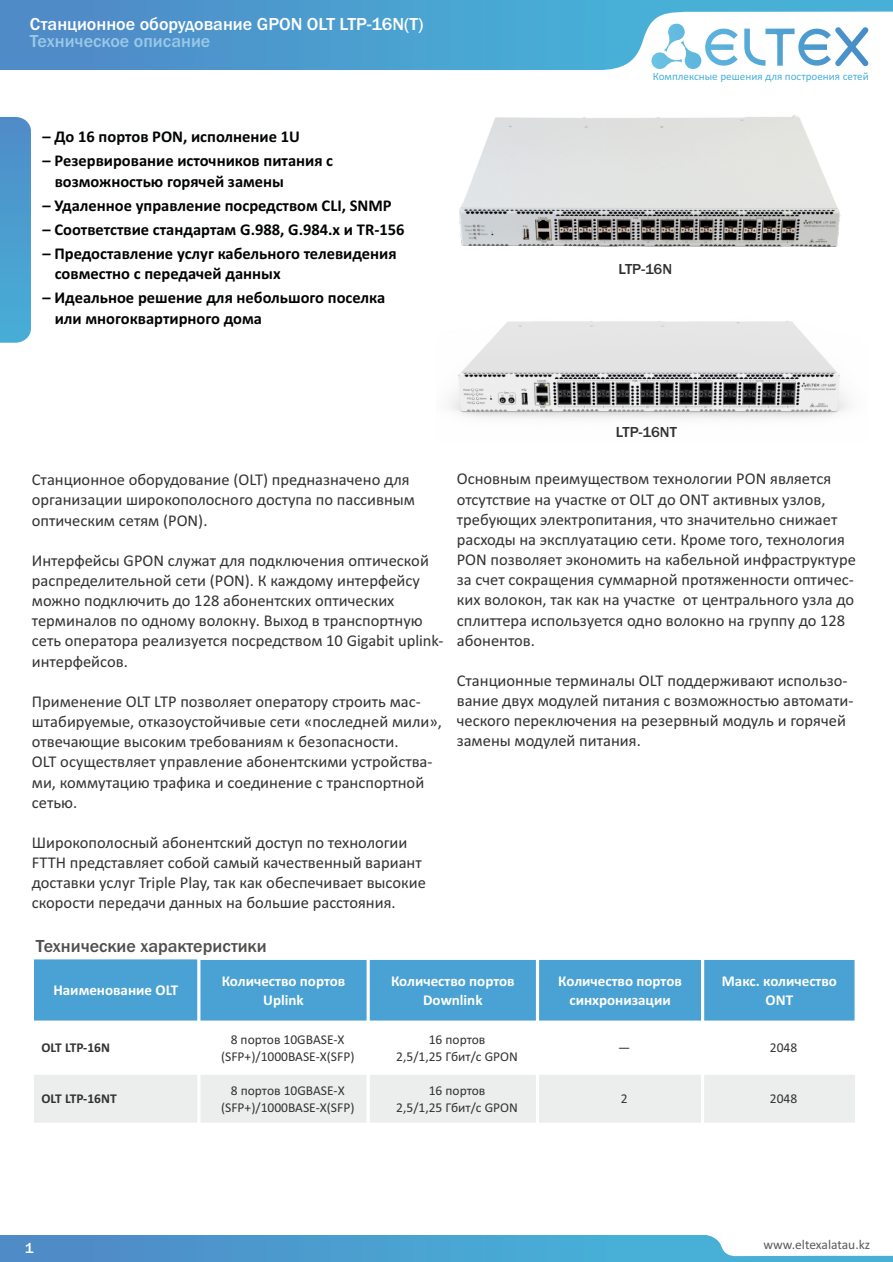
<style>
.page{position:relative;width:893px;height:1262px;background:#fff}
.page>*{position:absolute;margin:0;border:0;box-sizing:border-box;transform-origin:0 0}
.t1{font:500 18px "Franklin Gothic";color:#fff}
.t2{font:500 18px "Franklin Gothic";color:#4e4e4d}
.t3{font:500 18px "Franklin Gothic";color:#99c8e8}
.t4{font:16.5px/20.1px "Calibri";color:#323232}
.t5{font:700 16.5px/20.1px "Calibri";color:#010403}
.t6{font:700 15px/18.3px "Calibri";color:#fff;text-align:center}
.t7{font:500 15px "Franklin Gothic";color:#323232}
.t8{font:500 15px "Franklin Gothic";color:#fff}
.t9{font:13.5px/16.5px "Calibri";color:#323232;text-align:center}
.t10{font:700 13.5px "Calibri";color:#323232}
.t11{font:13.5px "Calibri";color:#5b5b5c}
.t12{font:11.1px "Calibri";color:#48b0d8}
</style>
<div class="page">
<div style="left:0;top:0;width:893px;height:69px;background:linear-gradient(to right,#4f8bc7,#46b8db)"></div>
<svg style="left:589px;top:12px;width:304px;height:58px"></svg>
<svg style="left:0;top:117px;width:31px;height:226px;background:#4d9ecf"></svg>
<div style="left:33px;top:958px;width:166px;height:64px;background:#49a2d3"></div>
<div style="left:199px;top:958px;width:169px;height:64px;background:#49a2d3"></div>
<div style="left:368px;top:958px;width:169px;height:64px;background:#49a2d3"></div>
<div style="left:537px;top:958px;width:165px;height:64px;background:#49a2d3"></div>
<div style="left:702px;top:958px;width:154px;height:64px;background:#49a2d3"></div>
<div style="left:33px;top:1073px;width:166px;height:51px;background:#eceded"></div>
<div style="left:199px;top:1073px;width:169px;height:51px;background:#eceded"></div>
<div style="left:368px;top:1073px;width:169px;height:51px;background:#eceded"></div>
<div style="left:537px;top:1073px;width:165px;height:51px;background:#eceded"></div>
<div style="left:702px;top:1073px;width:154px;height:51px;background:#eceded"></div>
<hr style="left:32px;top:1071px;width:2px;height:54px;background:#fff">
<hr style="left:32px;top:957px;width:2px;height:66px;background:#fff">
<hr style="left:197px;top:956px;width:3px;height:169px;background:#fff">
<svg style="left:366px;top:960px;width:4px;height:162px"></svg>
<hr style="left:536px;top:956px;width:3px;height:169px;background:#fff">
<hr style="left:701px;top:956px;width:3px;height:169px;background:#fff">
<hr style="left:855px;top:1071px;width:2px;height:54px;background:#fff">
<hr style="left:854px;top:956px;width:3px;height:67px;background:#fff">
<hr style="left:32px;top:1122px;width:825px;height:3px;background:#fff">
<hr style="left:32px;top:1071px;width:825px;height:3px;background:#fff">
<hr style="left:32px;top:1020px;width:825px;height:3px;background:#fff">
<hr style="left:32px;top:957px;width:168px;height:2px;background:#fff">
<hr style="left:197px;top:956px;width:660px;height:4px;background:#fff">
<div style="left:0;top:1235px;width:893px;height:27px;background:linear-gradient(to right,#4f8bc7,#46b8db)"></div>
<img style="left:459px;top:115px;width:382px;height:132px">
<img style="left:450px;top:321px;width:399px;height:98px">
<svg style="left:703px;top:1235px;width:190px;height:21px"></svg>
<p class="t1" style="left:30px;top:17px;width:395px">Станционное оборудование GPON OLT LTP-16N(T)</p>
<p class="t3" style="left:30px;top:35px;width:182px">Техническое описание</p>
<p class="t5" style="left:43px;top:128px;width:259px">– До 16 портов PON, исполнение 1U</p>
<p class="t5" style="left:55px;top:152px;width:280px;text-indent:-12px">– Резервирование источников питания с возможностью горячей замены</p>
<p class="t5" style="left:43px;top:196px;width:350px">– Удаленное управление посредством CLI, SNMP</p>
<p class="t5" style="left:43px;top:221px;width:363px">– Соответствие стандартам G.988, G.984.x и TR-156</p>
<p class="t5" style="left:55px;top:245px;width:343px;text-indent:-12px">– Предоставление услуг кабельного телевидения совместно с передачей данных</p>
<p class="t5" style="left:55px;top:289px;width:332px;text-indent:-12px">– Идеальное решение для небольшого поселка или многоквартирного дома</p>
<p class="t12" style="left:652px;top:72px;width:217px">Комплексные решения для построения сетей</p>
<p class="t7" style="left:618px;top:263px;width:55px">LTP-16N</p>
<p class="t7" style="left:616px;top:427px;width:62px">LTP-16NT</p>
<p class="t4" style="left:32px;top:471px;width:385px">Станционное оборудование (OLT) предназначено для организации широкополосного доступа по пассивным оптическим сетям (PON).</p>
<p class="t4" style="left:457px;top:470px;width:401px">Основным преимуществом технологии PON является отсутствие на участке от OLT до ONT активных узлов, требующих электропитания, что значительно снижает расходы на эксплуатацию сети. Кроме того, технология PON позволяет экономить на кабельной инфраструктуре за счет сокращения суммарной протяженности оптичес&shy;ких волокон, так как на участке от центрального узла до сплиттера используется одно волокно на группу до 128 абонентов.</p>
<p class="t4" style="left:457px;top:672px;width:398px">Станционные терминалы OLT поддерживают использо&shy;вание двух модулей питания с возможностью автомати&shy;ческого переключения на резервный модуль и горячей замены модулей питания.</p>
<p class="t4" style="left:32px;top:551px;width:413px">Интерфейсы GPON служат для подключения оптической распределительной сети (PON). К каждому интерфейсу можно подключить до 128 абонентских оптических терминалов по одному волокну. Выход в транспортную сеть оператора реализуется посредством 10 Gigabit uplink&shy;интерфейсов.</p>
<p class="t4" style="left:32px;top:692px;width:411px">Применение OLT LTP позволяет оператору строить мас&shy;штабируемые, отказоустойчивые сети «последней мили», отвечающие высоким требованиям к безопасности.<br>OLT осуществляет управление абонентскими устройства&shy;ми, коммутацию трафика и соединение с транспортной сетью.</p>
<p class="t4" style="left:32px;top:833px;width:395px">Широкополосный абонентский доступ по технологии FTTH представляет собой самый качественный вариант доставки услуг Triple Play, так как обеспечивает высокие скорости передачи данных на большие расстояния.</p>
<p class="t2" style="left:36px;top:939px;width:232px">Технические характеристики</p>
<p class="t6" style="left:53px;top:982px;width:126px">Наименование OLT</p>
<p class="t6" style="left:222px;top:973px;width:125px">Количество портов<br>Uplink</p>
<p class="t6" style="left:391px;top:973px;width:125px">Количество портов<br>Downlink</p>
<p class="t6" style="left:558px;top:973px;width:125px">Количество портов синхронизации</p>
<p class="t6" style="left:721px;top:973px;width:117px">Макс. количество<br>ONT</p>
<p class="t10" style="left:41px;top:1042px;width:70px">OLT LTP-16N</p>
<p class="t9" style="left:221px;top:1032px;width:135px">8 портов 10GBASE-X (SFP+)/1000BASE-X(SFP)</p>
<p class="t9" style="left:429px;top:1032px;width:58px">16 портов</p>
<p class="t9" style="left:618px;top:1040px;width:14px">—</p>
<p class="t9" style="left:770px;top:1040px;width:29px">2048</p>
<p class="t9" style="left:396px;top:1048px;width:123px">2,5/1,25 Гбит/с GPON</p>
<p class="t10" style="left:41px;top:1093px;width:77px">OLT LTP-16NT</p>
<p class="t9" style="left:221px;top:1083px;width:135px">8 портов 10GBASE-X (SFP+)/1000BASE-X(SFP)</p>
<p class="t9" style="left:396px;top:1083px;width:123px">16 портов<br>2,5/1,25 Гбит/с GPON</p>
<p class="t9" style="left:621px;top:1091px;width:8px">2</p>
<p class="t9" style="left:770px;top:1091px;width:29px">2048</p>
<p class="t8" style="left:25px;top:1242px;width:10px">1</p>
<p class="t11" style="left:763px;top:1238px;width:108px">www.eltexalatau.kz</p>
</div>
